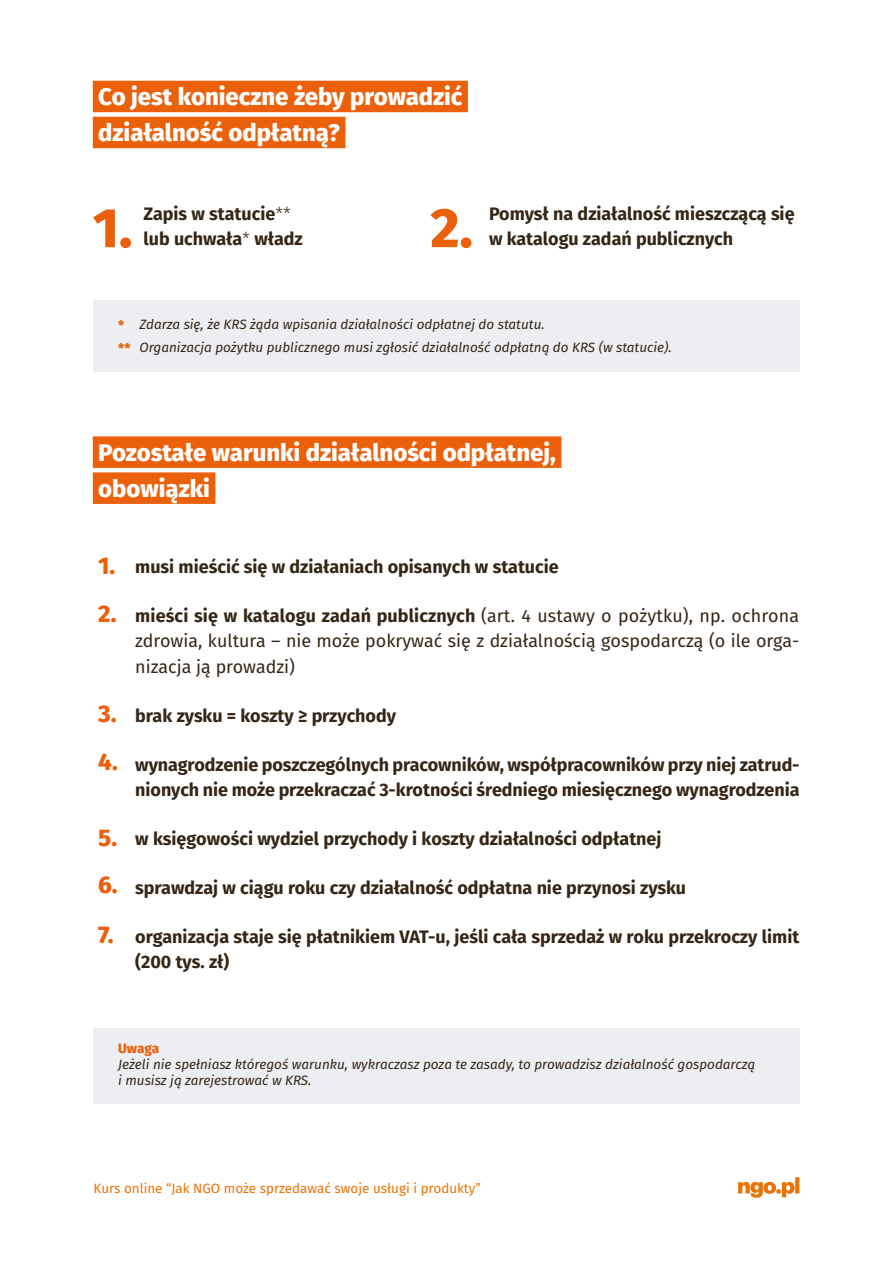
<style>
.page{position:relative;width:893px;height:1263px;background:#fff}
.page>*{position:absolute;margin:0;border:0;box-sizing:border-box;transform-origin:0 0}
.t1{font:800 55.5px "Fira Sans";color:#eb600a}
.t2{font:800 24px/36px "Fira Sans";color:#fff}
.t3{font:800 24px/47.4px "Fira Sans";color:#eb600a}
.t4{font:700 18px/25.5px "Fira Sans";color:#352617}
.t5{font:18px/25.5px "Fira Sans";color:#352617;text-align:justify}
.t6{font:italic 13.5px/23px "Fira Sans";color:#352617}
.t7{font:13.5px "Fira Sans";color:#ee7203}
.t8{font:800 13.5px/23px "Fira Sans";letter-spacing:-.01em;color:#eb600a}
.s1{font-weight:300}
.s2{font-weight:400}
.s3{font-weight:700}
</style>
<div class="page">
<svg style="left:738px;top:1177px;width:61px;height:21px"></svg>
<div style="left:93px;top:81px;width:375px;height:31px;background:#eb600a"></div>
<div style="left:93px;top:117px;width:252px;height:31px;background:#eb600a"></div>
<div style="left:93px;top:436px;width:468px;height:32px;background:#eb600a"></div>
<div style="left:93px;top:472px;width:122px;height:32px;background:#eb600a"></div>
<div style="left:93px;top:301px;width:706px;height:71px;background:#eceef1"></div>
<div style="left:93px;top:1028px;width:706px;height:75px;background:#eceef1"></div>
<h2 class="t2" style="left:98px;top:77px;width:366px">Co jest konieczne żeby prowadzić działalność odpłatną?</h2>
<p class="t4" style="left:144px;top:200px;width:161px">Zapis w statucie<span class="s1">** </span>lub uchwała<span class="s1">*</span> władz</p>
<p class="t4" style="left:489px;top:200px;width:307px">Pomysł na działalność mieszczącą się w katalogu zadań publicznych</p>
<h1 class="t1" style="left:93px;top:180px;width:41px">1.</h1>
<h1 class="t1" style="left:430px;top:180px;width:44px">2.</h1>
<p class="t8" style="left:118px;top:313px;width:14px">* **</p>
<p class="t6" style="left:139px;top:313px;width:534px">Zdarza się, że KRS żąda wpisania działalności odpłatnej do statutu.<br>Organizacja pożytku publicznego musi zgłosić działalność odpłatną do KRS (w statucie).</p>
<h2 class="t2" style="left:98px;top:433px;width:459px">Pozostałe warunki działalności odpłatnej, obowiązki</h2>
<h2 class="t3" style="left:98px;top:540px;width:19px">1.</h2>
<p class="t4" style="left:108px;top:553px;width:452px"><span class="s2">•</span> musi mieścić się w działaniach opisanych w statucie</p>
<p class="t5" style="left:135px;top:602px;width:666px;text-indent:-27px">• <span class="s3">mieści się w katalogu zadań publicznych</span> (art. 4 ustawy o pożytku), np. ochrona zdrowia, kultura – nie może pokrywać się z działalnością gospodarczą (o ile orga&shy;nizacja ją prowadzi)</p>
<p class="t4" style="left:108px;top:701px;width:289px"><span class="s2">•</span> brak zysku = koszty ≥ przychody</p>
<p class="t4" style="left:108px;top:750px;width:693px;text-align:right"><span class="s2">•</span> wynagrodzenie poszczególnych pracowników, współpracowników przy niej zatrud&shy;nionych nie może przekraczać 3-krotności średniego miesięcznego wynagrodzenia</p>
<p class="t4" style="left:108px;top:825px;width:555px"><span class="s2">•</span> w księgowości wydziel przychody i koszty działalności odpłatnej</p>
<p class="t4" style="left:108px;top:874px;width:579px"><span class="s2">•</span> sprawdzaj w ciągu roku czy działalność odpłatna nie przynosi zysku</p>
<p class="t4" style="left:135px;top:922px;width:666px;text-indent:-27px"><span class="s2">•</span> organizacja staje się płatnikiem VAT-u, jeśli cała sprzedaż w roku przekroczy limit (200 tys. zł)</p>
<h2 class="t3" style="left:98px;top:588px;width:20px">2.</h2>
<h2 class="t3" style="left:98px;top:688px;width:21px">3.<br>4.</h2>
<h2 class="t3" style="left:98px;top:811px;width:21px">5.<br>6.</h2>
<h2 class="t3" style="left:98px;top:909px;width:17px">7.</h2>
<p class="t8" style="left:118px;top:1035px;width:42px">Uwaga</p>
<p class="t6" style="left:118px;top:1055px;width:639px;line-height:16.2px">Jeżeli nie spełniasz któregoś warunku, wykraczasz poza te zasady, to prowadzisz działalność gospodarczą i musisz ją zarejestrować w KRS.</p>
<p class="t7" style="left:94px;top:1178px;width:389px">Kurs online “Jak NGO może sprzedawać swoje usługi i produkty”</p>
</div>
